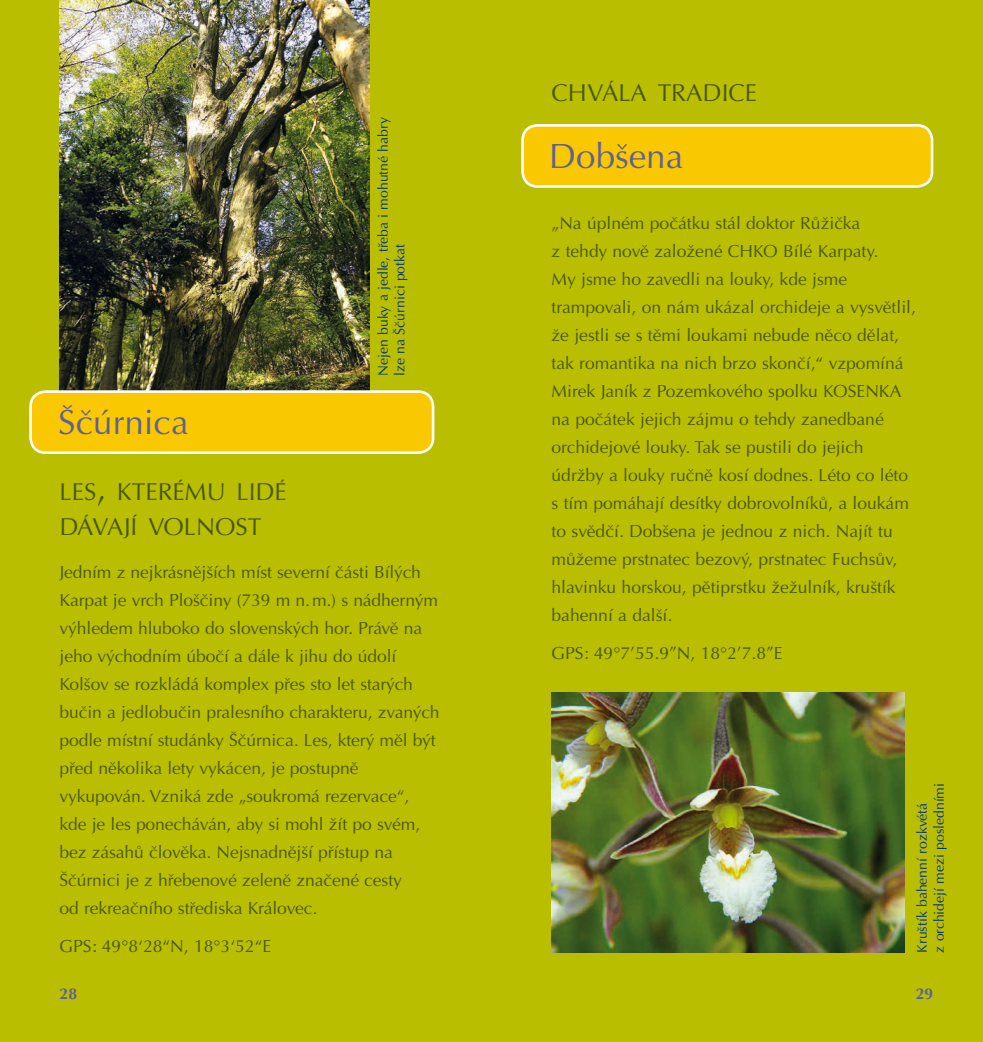
<style>
.page{position:relative;width:983px;height:1042px;background:#fff}
.page>*{position:absolute;margin:0;border:0;box-sizing:border-box;transform-origin:0 0}
.t1{font:35px "Optima CE";color:#5e5f9b}
.t2{font:24.5px/35px "Optima CE";color:#495407}
.t3{font:17.5px/28px "Optima CE";letter-spacing:-.005em;color:#495407}
.t4{font:700 15.75px "Optima";color:#5e5f9b}
.t5{font:14px/16.8px "Optima CE";color:#003381}
.s1{font-size:35px}
</style>
<div class="page">
<div style="left:0;top:0;width:982px;height:1042px;background:#b9be00"></div>
<img style="left:60px;top:0;width:310px;height:390px">
<div style="left:31px;top:392px;width:402px;height:61px;background:#fac800;border-radius:15px"></div>
<div style="left:29px;top:390px;width:405px;height:64px;border:3px solid #fff;border-radius:15px"></div>
<img style="left:551px;top:692px;width:353px;height:260px">
<div style="left:522px;top:125px;width:409px;height:61px;background:#fac800;border-radius:15px"></div>
<div style="left:521px;top:124px;width:412px;height:64px;border:3px solid #fff;border-radius:15px"></div>
<h1 class="t1" style="left:58px;top:402px;width:132px">Ščúrnica</h1>
<p class="t5" style="left:375px;top:376px;width:260px;rotate:-90deg">Nejen buky a jedle, třeba i mohutné habry lze na Ščúrnici potkat</p>
<h2 class="t2" style="left:60px;top:474px;width:229px">LES<span class="s1">,</span> KTERÉMU LIDÉ<br>DÁVAJÍ VOLNOST</h2>
<p class="t3" style="left:60px;top:559px;width:381px">Jedním z nejkrásnějších míst severní části Bílých Karpat je vrch Ploščiny (739 m n.m.) s nádherným výhledem hluboko do slovenských hor. Právě na jeho východním úbočí a dále k jihu do údolí Kolšov se rozkládá komplex přes sto let starých bučin a jedlobučin pralesního charakteru, zvaných podle místní studánky Ščúrnica. Les, který měl být před několika lety vykácen, je postupně vykupován. Vzniká zde „soukromá rezervace“, kde je les ponecháván, aby si mohl žít po svém, bez zásahů člověka. Nejsnadnější přístup na Ščúrnici je z hřebenové zeleně značené cesty<br>od rekreačního střediska Královec.</p>
<p class="t3" style="left:60px;top:933px;width:213px">GPS: 49°8‘28“N, 18°3‘52“E</p>
<p class="t4" style="left:60px;top:985px;width:19px">28</p>
<h2 class="t2" style="left:551px;top:75px;width:207px">CHVÁLA TRADICE</h2>
<h1 class="t1" style="left:549px;top:135px;width:136px">Dobšena</h1>
<p class="t3" style="left:551px;top:209px;width:366px">„Na úplném počátku stál doktor Růžička<br>z tehdy nově založené CHKO Bílé Karpaty.<br>My jsme ho zavedli na louky, kde jsme trampovali, on nám ukázal orchideje a vysvětlil, že jestli se s těmi loukami nebude něco dělat, tak romantika na nich brzo skončí,“ vzpomíná Mirek Janík z Pozemkového spolku KOSENKA na počátek jejich zájmu o tehdy zanedbané orchidejové louky. Tak se pustili do jejich údržby a louky ručně kosí dodnes. Léto co léto s tím pomáhají desítky dobrovolníků, a loukám to svědčí. Dobšena je jednou z nich. Najít tu můžeme prstnatec bezový, prstnatec Fuchsův, hlavinku horskou, pětiprstku žežulník, kruštík bahenní a další.</p>
<p class="t3" style="left:551px;top:639px;width:232px">GPS: 49°7’55.9”N, 18°2’7.8”E</p>
<p class="t5" style="left:913px;top:952px;width:171px;rotate:-90deg">Kruštík bahenní rozkvétá<br>z orchidejí mezi posledními</p>
<p class="t4" style="left:915px;top:985px;width:19px">29</p>
</div>
